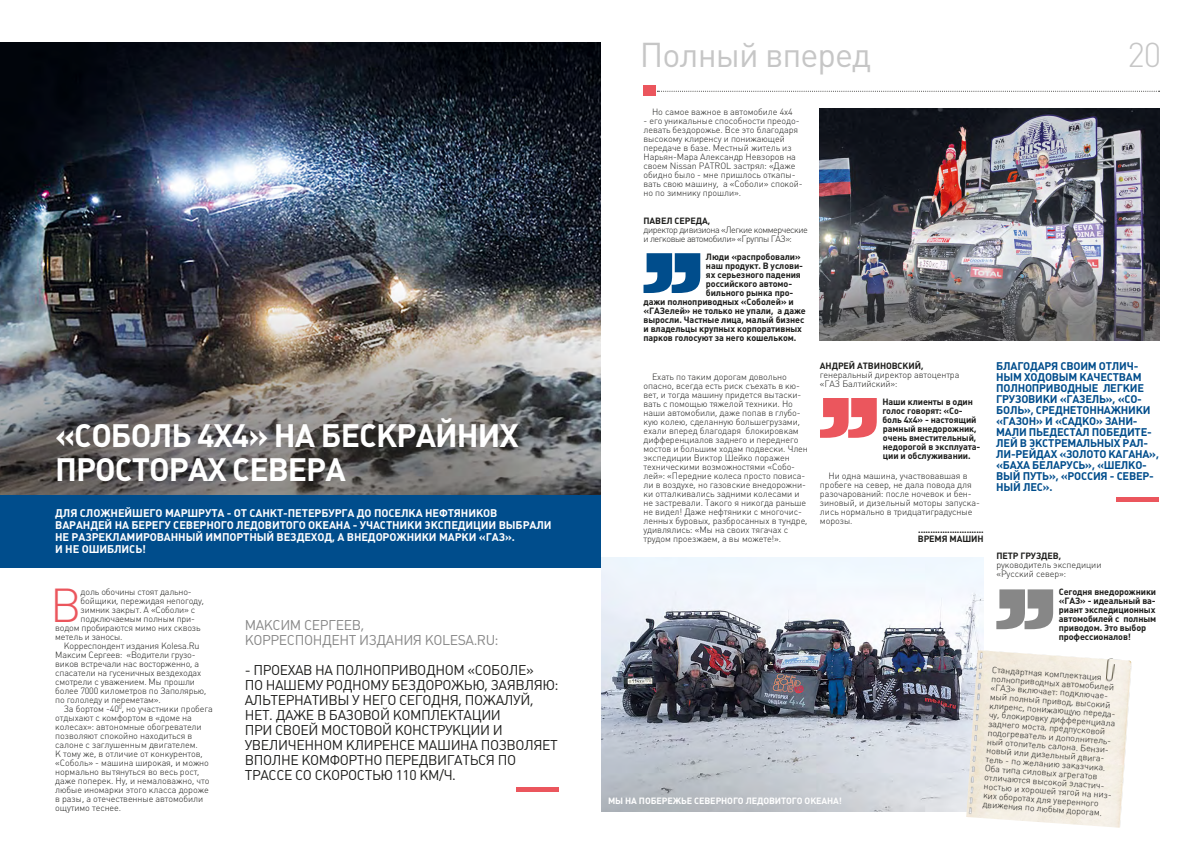
<style>
.page{position:relative;width:1202px;height:854px;background:#fff}
.page>*{position:absolute;margin:0;border:0;box-sizing:border-box;transform-origin:0 0}
.t1{font:300 46.9px "Plumb";color:#eb565d}
.t2{font:34px "Plumb";letter-spacing:-.03em;color:#c6c6c6}
.t3{font:34px "Plumb Light C";color:#c6c6c6}
.t4{font:32px/34px "Plumb Bold C";letter-spacing:-.03em;color:#fff}
.t5{font:14px/15px "Plumb";letter-spacing:-.03em;color:#1d1d1b}
.t6{font:14px/15px "Plumb";letter-spacing:-.03em;color:#878787}
.t7{font:700 11px/11px "Plumb";letter-spacing:-.02em;color:#004d8c}
.t8{font:700 11px/12px "Plumb";letter-spacing:-.01em;color:#fff}
.t9{font:300 9px/9px "Plumb";letter-spacing:-.01em;color:#1d1d1b}
.t10{font:700 9px/9px "Plumb";letter-spacing:-.01em;color:#1d1d1b}
.t11{font:300 9px/9px "Plumb";letter-spacing:-.05em;color:#1d1d1b}
.t12{font:700 9px "Plumb";letter-spacing:-.01em;color:#fff}
.s1{font-size:7px}
</style>
<div class="page">
<img style="left:0;top:43px;width:601px;height:452px">
<div style="left:0;top:495px;width:601px;height:72px;background:#004d8c"></div>
<div style="left:643px;top:86px;width:13px;height:10px;background:#eb565d"></div>
<svg style="left:657px;top:91px;width:502px;height:1px"></svg>
<svg style="left:643px;top:253px;width:57px;height:40px"></svg>
<svg style="left:996px;top:589px;width:57px;height:40px"></svg>
<img style="left:601px;top:557px;width:383px;height:254px">
<img style="left:819px;top:108px;width:340px;height:233px">
<img style="left:966px;top:650px;width:165px;height:177px">
<svg style="left:820px;top:398px;width:57px;height:39px"></svg>
<svg style="left:516px;top:787px;width:42px;height:3px"></svg>
<div style="left:1116px;top:497px;width:43px;height:5px;background:#eb565d"></div>
<h3 class="t4" style="left:55px;top:418px;width:465px">«СОБОЛЬ 4Х4» НА БЕСКРАЙНИХ<br>ПРОСТОРАХ СЕВЕРА</h3>
<p class="t8" style="left:55px;top:507px;width:498px">ДЛЯ СЛОЖНЕЙШЕГО МАРШРУТА - ОТ САНКТ-ПЕТЕРБУРГА ДО ПОСЕЛКА НЕФТЯНИКОВ ВАРАНДЕЙ НА БЕРЕГУ СЕВЕРНОГО ЛЕДОВИТОГО ОКЕАНА - УЧАСТНИКИ ЭКСПЕДИЦИИ ВЫБРАЛИ НЕ РАЗРЕКЛАМИРОВАННЫЙ ИМПОРТНЫЙ ВЕЗДЕХОД, А ВНЕДОРОЖНИКИ МАРКИ «ГАЗ».<br>И НЕ ОШИБЛИСЬ!</p>
<h1 class="t1" style="left:50px;top:578px;width:33px">В</h1>
<p class="t9" style="left:81px;top:587px;width:113px">доль обочины стоят дально-</p>
<p class="t9" style="left:81px;top:596px;width:125px">бойщики, пережидая непогоду,</p>
<p class="t9" style="left:81px;top:605px;width:116px">зимник закрыт. А «Соболи» с</p>
<p class="t9" style="left:81px;top:614px;width:116px">подключаемым полным при-</p>
<p class="t9" style="left:55px;top:623px;width:147px">водом пробираются мимо них сквозь</p>
<p class="t9" style="left:55px;top:632px;width:69px">метель и заносы.</p>
<p class="t9" style="left:64px;top:641px;width:137px">Корреспондент издания Kolesa.Ru</p>
<p class="t9" style="left:55px;top:650px;width:142px">Максим Сергеев: «Водители грузо-</p>
<p class="t9" style="left:55px;top:659px;width:145px">виков встречали нас восторженно, а</p>
<p class="t9" style="left:55px;top:668px;width:147px">спасатели на гусеничных вездеходах</p>
<p class="t9" style="left:55px;top:677px;width:141px">смотрели с уважением. Мы прошли</p>
<p class="t9" style="left:55px;top:686px;width:153px">более 7000 километров по Заполярью,</p>
<p class="t9" style="left:55px;top:695px;width:107px">по гололеду и переметам».</p>
<p class="t9" style="left:64px;top:704px;width:151px">За бортом -40<sup>0</sup>, но участники пробега</p>
<p class="t9" style="left:55px;top:713px;width:138px">отдыхают с комфортом в «доме на</p>
<p class="t9" style="left:55px;top:722px;width:148px">колесах»: автономные обогреватели</p>
<p class="t9" style="left:55px;top:731px;width:139px">позволяют спокойно находиться в</p>
<p class="t9" style="left:55px;top:740px;width:144px">салоне с заглушенным двигателем.</p>
<p class="t9" style="left:55px;top:749px;width:149px">К тому же, в отличие от конкурентов,</p>
<p class="t9" style="left:55px;top:758px;width:155px">«Соболь» - машина широкая, и можно</p>
<p class="t9" style="left:55px;top:767px;width:146px">нормально вытянуться во весь рост,</p>
<p class="t9" style="left:55px;top:776px;width:156px">даже поперек. Ну, и немаловажно, что</p>
<p class="t9" style="left:55px;top:785px;width:155px">любые иномарки этого класса дороже</p>
<p class="t9" style="left:55px;top:794px;width:150px">в разы, а отечественные автомобили</p>
<p class="t9" style="left:55px;top:803px;width:67px">ощутимо теснее.</p>
<h3 class="t6" style="left:245px;top:617px;width:255px">МАКСИМ СЕРГЕЕВ,<br>КОРРЕСПОНДЕНТ ИЗДАНИЯ KOLESA.RU:</h3>
<p class="t5" style="left:245px;top:662px;width:315px">- ПРОЕХАВ НА ПОЛНОПРИВОДНОМ «СОБОЛЕ»<br>ПО НАШЕМУ РОДНОМУ БЕЗДОРОЖЬЮ, ЗАЯВЛЯЮ:<br>АЛЬТЕРНАТИВЫ У НЕГО СЕГОДНЯ, ПОЖАЛУЙ, НЕТ. ДАЖЕ В БАЗОВОЙ КОМПЛЕКТАЦИИ<br>ПРИ СВОЕЙ МОСТОВОЙ КОНСТРУКЦИИ И УВЕЛИЧЕННОМ КЛИРЕНСЕ МАШИНА ПОЗВОЛЯЕТ ВПОЛНЕ КОМФОРТНО ПЕРЕДВИГАТЬСЯ ПО ТРАССЕ СО СКОРОСТЬЮ 110 КМ/Ч.</p>
<h2 class="t2" style="left:640px;top:36px;width:233px">Полный вперед</h2>
<h2 class="t3" style="left:1127px;top:36px;width:35px">20</h2>
<p class="t9" style="left:652px;top:107px;width:142px">Но самое важное в автомобиле 4х4</p>
<p class="t9" style="left:643px;top:116px;width:161px">- его уникальные способности преодо&shy;левать бездорожье. Все это благодаря высокому клиренсу и понижающей передаче в базе. Местный житель из Нарьян-Мара Александр Невзоров на своем Nissan PATROL застрял: «Даже обидно было - мне пришлось откапы&shy;вать свою машину, а «Соболи» спокой&shy;но по зимнику прошли».</p>
<p class="t10" style="left:643px;top:216px;width:68px">ПАВЕЛ СЕРЕДА,</p>
<p class="t11" style="left:643px;top:225px;width:166px">директор дивизиона «Легкие коммерческие и легковые автомобили» «Группы ГАЗ»:</p>
<p class="t10" style="left:706px;top:252px;width:96px">Люди «распробовали»</p>
<p class="t10" style="left:706px;top:261px;width:99px">наш продукт. В услови-</p>
<p class="t10" style="left:706px;top:270px;width:96px">ях серьезного падения</p>
<p class="t10" style="left:706px;top:279px;width:88px">российского автомо-</p>
<p class="t10" style="left:706px;top:288px;width:89px">бильного рынка про-</p>
<p class="t10" style="left:643px;top:297px;width:152px">дажи полноприводных «Соболей» и</p>
<p class="t10" style="left:643px;top:306px;width:164px">«ГАЗелей» не только не упали, а даже</p>
<p class="t10" style="left:643px;top:315px;width:162px">выросли. Частные лица, малый бизнес</p>
<p class="t10" style="left:643px;top:324px;width:160px">и владельцы крупных корпоративных</p>
<p class="t10" style="left:643px;top:333px;width:154px">парков голосуют за него кошельком.</p>
<p class="t9" style="left:643px;top:372px;width:166px;text-indent:9px">Ехать по таким дорогам довольно опасно, всегда есть риск съехать в кю&shy;вет, и тогда машину придется вытаски&shy;вать с помощью тяжелой техники. Но наши автомобили, даже попав в глубо&shy;кую колею, сделанную большегрузами, ехали вперед благодаря блокировкам дифференциалов заднего и переднего мостов и большим ходам подвески. Член экспедиции Виктор Шейко поражен техническими возможностями «Собо&shy;лей»: «Передние колеса просто повиса&shy;ли в воздухе, но газовские внедорожни&shy;ки отталкивались задними колесами и не застревали. Такого я никогда раньше не видел! Даже нефтяники с многочис&shy;ленных буровых, разбросанных в тундре, удивлялись: «Мы на своих тягачах с трудом проезжаем, а вы можете!».</p>
<p class="t10" style="left:820px;top:361px;width:105px">АНДРЕЙ АТВИНОВСКИЙ,</p>
<p class="t9" style="left:820px;top:370px;width:141px">генеральный директор автоцентра «ГАЗ Балтийский»:</p>
<p class="t10" style="left:882px;top:397px;width:100px">Наши клиенты в один голос говорят: «Со&shy;боль 4<span class="s1">Х</span>4» - настоящий рамный внедорожник, очень вместительный, недорогой в эксплуата&shy;ции и обслуживании.</p>
<p class="t9" style="left:820px;top:471px;width:161px;text-indent:9px">Ни одна машина, участвовавшая в пробеге на север, не дала повода для разочарований: после ночевок и бен&shy;зиновый, и дизельный моторы запуска&shy;лись нормально в тридцатиградусные морозы.</p>
<p class="t10" style="left:918px;top:525px;width:67px">...........................<br>ВРЕМЯ МАШИН</p>
<p class="t7" style="left:996px;top:360px;width:164px">БЛАГОДАРЯ СВОИМ ОТЛИЧ-<br>НЫМ ХОДОВЫМ КАЧЕСТВАМ<br>ПОЛНОПРИВОДНЫЕ ЛЕГКИЕ<br>ГРУЗОВИКИ «ГАЗЕЛЬ», «СО-<br>БОЛЬ», СРЕДНЕТОННАЖНИКИ «ГАЗОН» И «САДКО» ЗАНИ-<br>МАЛИ ПЬЕДЕСТАЛ ПОБЕДИТЕ-<br>ЛЕЙ В ЭКСТРЕМАЛЬНЫХ РАЛ-<br>ЛИ-РЕЙДАХ «ЗОЛОТО КАГАНА», «БАХА БЕЛАРУСЬ», «ШЕЛКО-<br>ВЫЙ ПУТЬ», «РОССИЯ - СЕВЕР-<br>НЫЙ ЛЕС».</p>
<p class="t10" style="left:996px;top:550px;width:66px">ПЕТР ГРУЗДЕВ,</p>
<p class="t9" style="left:996px;top:560px;width:107px">руководитель экспедиции «Русский север»:</p>
<p class="t10" style="left:1059px;top:586px;width:99px">Сегодня внедорожники «ГАЗ» - идеальный ва&shy;риант экспедиционных автомобилей с полным приводом. Это выбор профессионалов!</p>
<p class="t12" style="left:608px;top:795px;width:235px">МЫ НА ПОБЕРЕЖЬЕ СЕВЕРНОГО ЛЕДОВИТОГО ОКЕАНА!</p>
<p class="t9" style="left:992px;top:664px;width:130px;rotate:4deg">Стандартная комплектация полноприводных автомобилей «ГАЗ» включает: подключае&shy;мый полный привод, высокий клиренс, понижающую переда&shy;чу, блокировку дифференциала заднего моста, предпусковой подогреватель и дополнитель&shy;ный отопитель салона. Бензи&shy;новый или дизельный двига&shy;тель - по желанию заказчика.<br>Оба типа силовых агрегатов отличаются высокой эластич&shy;ностью и хорошей тягой на низ&shy;ких оборотах для уверенного движения по любым дорогам.</p>
</div>
